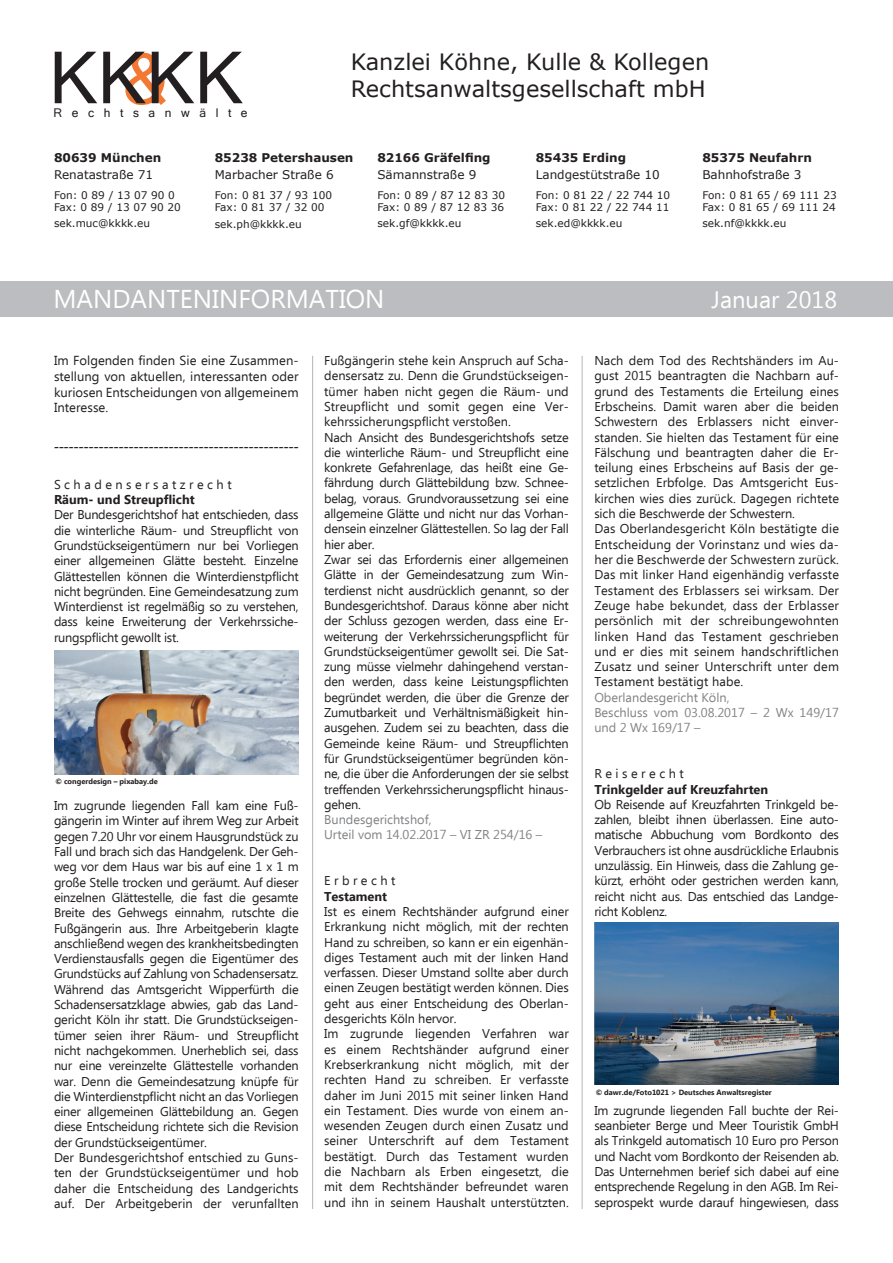
<style>
.page{position:relative;width:893px;height:1263px;background:#fff}
.page>*{position:absolute;margin:0;border:0;box-sizing:border-box;transform-origin:0 0}
.t1{font:72px "Microsoft Sans Serif";color:#231f20}
.t2{font:70.5px "Microsoft Sans Serif";color:#f37833}
.t3{font:25.8px "Ebrima";color:#fff}
.t4{font:23.7px "Ebrima";color:#fff}
.t5{font:22.5px/27px "Verdana";color:#231f20}
.t6{font:italic 15px "Times New Roman";color:#231f20}
.t7{font:13.05px/15.6px "Ebrima";color:#231f20;text-align:justify}
.t8{font:12.75px/15.3px "Ebrima";letter-spacing:-.02em;color:#231f20;text-align:justify}
.t9{font:12.75px/15.3px "Ebrima";letter-spacing:.01em;color:#231f20}
.t10{font:12.75px/15.3px "Ebrima";color:#231f20}
.t11{font:12.75px/15.3px "Ebrima";color:#808285}
.t12{font:700 12.75px "Ebrima";color:#231f20}
.t13{font:12px "Verdana";color:#231f20}
.t14{font:700 12px "Verdana";color:#231f20}
.t15{font:12px "Microsoft Sans Serif";letter-spacing:.8em;color:#231f20}
.t16{font:10.5px/12px "Verdana";color:#231f20}
.t17{font:700 7.5px "Ebrima";color:#231f20}
</style>
<div class="page">
<div style="left:0;top:281px;width:893px;height:35px;background:#bcbdc0"></div>
<hr style="left:312px;top:356px;width:1px;height:853px;background:#bcbdc0">
<img style="left:54px;top:651px;width:244px;height:124px">
<img style="left:594px;top:923px;width:245px;height:162px">
<hr style="left:582px;top:356px;width:1px;height:853px;background:#bcbdc0">
<h1 class="t1" style="left:49px;top:31px;width:196px">KKKK</h1>
<p class="t15" style="left:54px;top:105px;width:195px">Rechtsanwälte</p>
<h2 class="t2" style="left:122px;top:33px;width:49px">&amp;</h2>
<h3 class="t5" style="left:351px;top:48px;width:360px">Kanzlei Köhne, Kulle &amp; Kollegen<br>Rechtsanwaltsgesellschaft mbH</h3>
<p class="t14" style="left:54px;top:149px;width:109px">80639 München</p>
<p class="t13" style="left:54px;top:166px;width:101px">Renatastraße 71</p>
<p class="t16" style="left:54px;top:189px;width:128px">Fon: 0 89 / 13 07 90 0<br>Fax: 0 89 / 13 07 90 20</p>
<p class="t16" style="left:54px;top:217px;width:98px">sek.muc@kkkk.eu</p>
<p class="t14" style="left:215px;top:149px;width:140px">85238 Petershausen</p>
<p class="t13" style="left:215px;top:166px;width:120px">Marbacher Straße 6</p>
<p class="t16" style="left:215px;top:189px;width:119px">Fon: 0 81 37 / 93 100<br>Fax: 0 81 37 / 32 00</p>
<p class="t16" style="left:215px;top:218px;width:89px">sek.ph@kkkk.eu</p>
<p class="t14" style="left:377px;top:149px;width:115px">82166 Gräfelfing</p>
<p class="t13" style="left:377px;top:166px;width:101px">Sämannstraße 9</p>
<p class="t16" style="left:377px;top:189px;width:129px">Fon: 0 89 / 87 12 83 30<br>Fax: 0 89 / 87 12 83 36</p>
<p class="t16" style="left:377px;top:217px;width:86px">sek.gf@kkkk.eu</p>
<p class="t14" style="left:536px;top:149px;width:92px">85435 Erding</p>
<p class="t13" style="left:536px;top:166px;width:126px">Landgestütstraße 10</p>
<p class="t16" style="left:536px;top:189px;width:136px">Fon: 0 81 22 / 22 744 10<br>Fax: 0 81 22 / 22 744 11</p>
<p class="t16" style="left:536px;top:217px;width:88px">sek.ed@kkkk.eu</p>
<p class="t14" style="left:702px;top:149px;width:111px">85375 Neufahrn</p>
<p class="t13" style="left:702px;top:166px;width:101px">Bahnhofstraße 3</p>
<p class="t16" style="left:702px;top:189px;width:136px">Fon: 0 81 65 / 69 111 23<br>Fax: 0 81 65 / 69 111 24</p>
<p class="t16" style="left:702px;top:217px;width:86px">sek.nf@kkkk.eu</p>
<h3 class="t3" style="left:53px;top:281px;width:333px">MANDANTENINFORMATION</h3>
<h3 class="t4" style="left:712px;top:283px;width:127px">Januar 2018</h3>
<p class="t7" style="left:54px;top:354px;width:246px">Im Folgenden finden Sie eine Zusammen&shy;stellung von aktuellen, interessanten oder kuriosen Entscheidungen von allgemeinem Interesse.</p>
<p class="t6" style="left:54px;top:435px;width:246px">-------------------------------------------------</p>
<p class="t8" style="left:54px;top:477px;width:179px">S c h a d e n s e r s a t z r e c h t</p>
<p class="t12" style="left:54px;top:490px;width:142px">Räum- und Streupflicht</p>
<p class="t8" style="left:54px;top:508px;width:246px">Der Bundesgerichtshof hat entschieden, dass die winterliche Räum- und Streupflicht von Grundstückseigentümern nur bei Vorliegen einer allgemeinen Glätte besteht. Einzelne Glättestellen können die Winterdienstpflicht nicht begründen. Eine Gemeindesatzung zum Winterdienst ist regelmäßig so zu verstehen, dass keine Erweiterung der Verkehrssiche&shy;rungspflicht gewollt ist.</p>
<p class="t17" style="left:55px;top:776px;width:104px">© congerdesign – pixabay.de</p>
<p class="t8" style="left:54px;top:799px;width:246px;text-align:left">Im zugrunde liegenden Fall kam eine Fuß&shy;gängerin im Winter auf ihrem Weg zur Arbeit gegen 7.20 Uhr vor einem Hausgrundstück zu Fall und brach sich das Handgelenk. Der Geh&shy;weg vor dem Haus war bis auf eine 1 x 1 m große Stelle trocken und geräumt. Auf dieser einzelnen Glättestelle, die fast die gesamte Breite des Gehwegs einnahm, rutschte die Fußgängerin aus. Ihre Arbeitgeberin klagte anschließend wegen des krankheitsbedingten Verdienstausfalls gegen die Eigentümer des Grundstücks auf Zahlung von Schadensersatz.<br>Während das Amtsgericht Wipperfürth die Schadensersatzklage abwies, gab das Land&shy;gericht Köln ihr statt. Die Grundstückseigen&shy;tümer seien ihrer Räum- und Streupflicht nicht nachgekommen. Unerheblich sei, dass nur eine vereinzelte Glättestelle vorhanden war. Denn die Gemeindesatzung knüpfe für die Winterdienstpflicht nicht an das Vorliegen einer allgemeinen Glättebildung an. Gegen diese Entscheidung richtete sich die Revision der Grundstückseigentümer.<br>Der Bundesgerichtshof entschied zu Guns&shy;ten der Grundstückseigentümer und hob daher die Entscheidung des Landgerichts auf. Der Arbeitgeberin der verunfallten</p>
<p class="t8" style="left:324px;top:354px;width:246px;text-align:left">Fußgängerin stehe kein Anspruch auf Scha&shy;densersatz zu. Denn die Grundstückseigen&shy;tümer haben nicht gegen die Räum- und Streupflicht und somit gegen eine Ver&shy;kehrssicherungspflicht verstoßen.<br>Nach Ansicht des Bundesgerichtshofs setze die winterliche Räum- und Streupflicht eine konkrete Gefahrenlage, das heißt eine Ge&shy;fährdung durch Glättebildung bzw. Schnee&shy;belag, voraus. Grundvoraussetzung sei eine allgemeine Glätte und nicht nur das Vorhan&shy;densein einzelner Glättestellen. So lag der Fall hier aber.<br>Zwar sei das Erfordernis einer allgemeinen Glätte in der Gemeindesatzung zum Win&shy;terdienst nicht ausdrücklich genannt, so der Bundesgerichtshof. Daraus könne aber nicht der Schluss gezogen werden, dass eine Er&shy;weiterung der Verkehrssicherungspflicht für Grundstückseigentümer gewollt sei. Die Sat&shy;zung müsse vielmehr dahingehend verstan&shy;den werden, dass keine Leistungspflichten begründet werden, die über die Grenze der Zumutbarkeit und Verhältnismäßigkeit hin&shy;ausgehen. Zudem sei zu beachten, dass die Gemeinde keine Räum- und Streupflichten für Grundstückseigentümer begründen kön&shy;ne, die über die Anforderungen der sie selbst treffenden Verkehrssicherungspflicht hinaus&shy;gehen.</p>
<p class="t11" style="left:324px;top:813px;width:220px">Bundesgerichtshof,<br>Urteil vom 14.02.2017 – VI ZR 254/16 –</p>
<p class="t8" style="left:324px;top:874px;width:73px">E r b r e c h t</p>
<p class="t12" style="left:324px;top:887px;width:65px">Testament</p>
<p class="t10" style="left:324px;top:905px;width:246px">Ist es einem Rechtshänder aufgrund einer Erkrankung nicht möglich, mit der rechten Hand zu schreiben, so kann er ein eigenhän&shy;diges Testament auch mit der linken Hand verfassen. Dieser Umstand sollte aber durch einen Zeugen bestätigt werden können. Dies geht aus einer Entscheidung des Oberlan&shy;desgerichts Köln hervor.<br>Im zugrunde liegenden Verfahren war es einem Rechtshänder aufgrund einer Krebserkrankung nicht möglich, mit der rechten Hand zu schreiben. Er verfasste daher im Juni 2015 mit seiner linken Hand ein Testament. Dies wurde von einem an&shy;wesenden Zeugen durch einen Zusatz und seiner Unterschrift auf dem Testament bestätigt. Durch das Testament wurden die Nachbarn als Erben eingesetzt, die mit dem Rechtshänder befreundet waren und ihn in seinem Haushalt unterstützten.</p>
<p class="t9" style="left:594px;top:354px;width:246px">Nach dem Tod des Rechtshänders im Au&shy;gust 2015 beantragten die Nachbarn auf&shy;grund des Testaments die Erteilung eines Erbscheins. Damit waren aber die beiden Schwestern des Erblassers nicht einver&shy;standen. Sie hielten das Testament für eine Fälschung und beantragten daher die Er&shy;teilung eines Erbscheins auf Basis der ge&shy;setzlichen Erbfolge. Das Amtsgericht Eus&shy;kirchen wies dies zurück. Dagegen richtete sich die Beschwerde der Schwestern.<br>Das Oberlandesgericht Köln bestätigte die Entscheidung der Vorinstanz und wies da&shy;her die Beschwerde der Schwestern zurück.<br>Das mit linker Hand eigenhändig verfasste Testament des Erblassers sei wirksam. Der Zeuge habe bekundet, dass der Erblasser persönlich mit der schreibungewohnten linken Hand das Testament geschrieben und er dies mit seinem handschriftlichen Zusatz und seiner Unterschrift unter dem Testament bestätigt habe.</p>
<p class="t11" style="left:594px;top:690px;width:246px">Oberlandesgericht Köln,<br>Beschluss vom 03.08.2017 – 2 Wx 149/17 und 2 Wx 169/17 –</p>
<p class="t8" style="left:594px;top:767px;width:91px">R e i s e r e c h t</p>
<p class="t12" style="left:594px;top:779px;width:175px">Trinkgelder auf Kreuzfahrten</p>
<p class="t8" style="left:594px;top:797px;width:246px">Ob Reisende auf Kreuzfahrten Trinkgeld be&shy;zahlen, bleibt ihnen überlassen. Eine auto&shy;matische Abbuchung vom Bordkonto des Verbrauchers ist ohne ausdrückliche Erlaubnis unzulässig. Ein Hinweis, dass die Zahlung ge&shy;kürzt, erhöht oder gestrichen werden kann, reicht nicht aus. Das entschied das Landge&shy;richt Koblenz.</p>
<p class="t17" style="left:596px;top:1086px;width:178px">© dawr.de/Foto1021 &gt; Deutsches Anwaltsregister</p>
<p class="t8" style="left:594px;top:1103px;width:246px">Im zugrunde liegenden Fall buchte der Rei&shy;seanbieter Berge und Meer Touristik GmbH als Trinkgeld automatisch 10 Euro pro Person und Nacht vom Bordkonto der Reisenden ab.<br>Das Unternehmen berief sich dabei auf eine entsprechende Regelung in den AGB. Im Rei&shy;seprospekt wurde darauf hingewiesen, dass</p>
</div>
